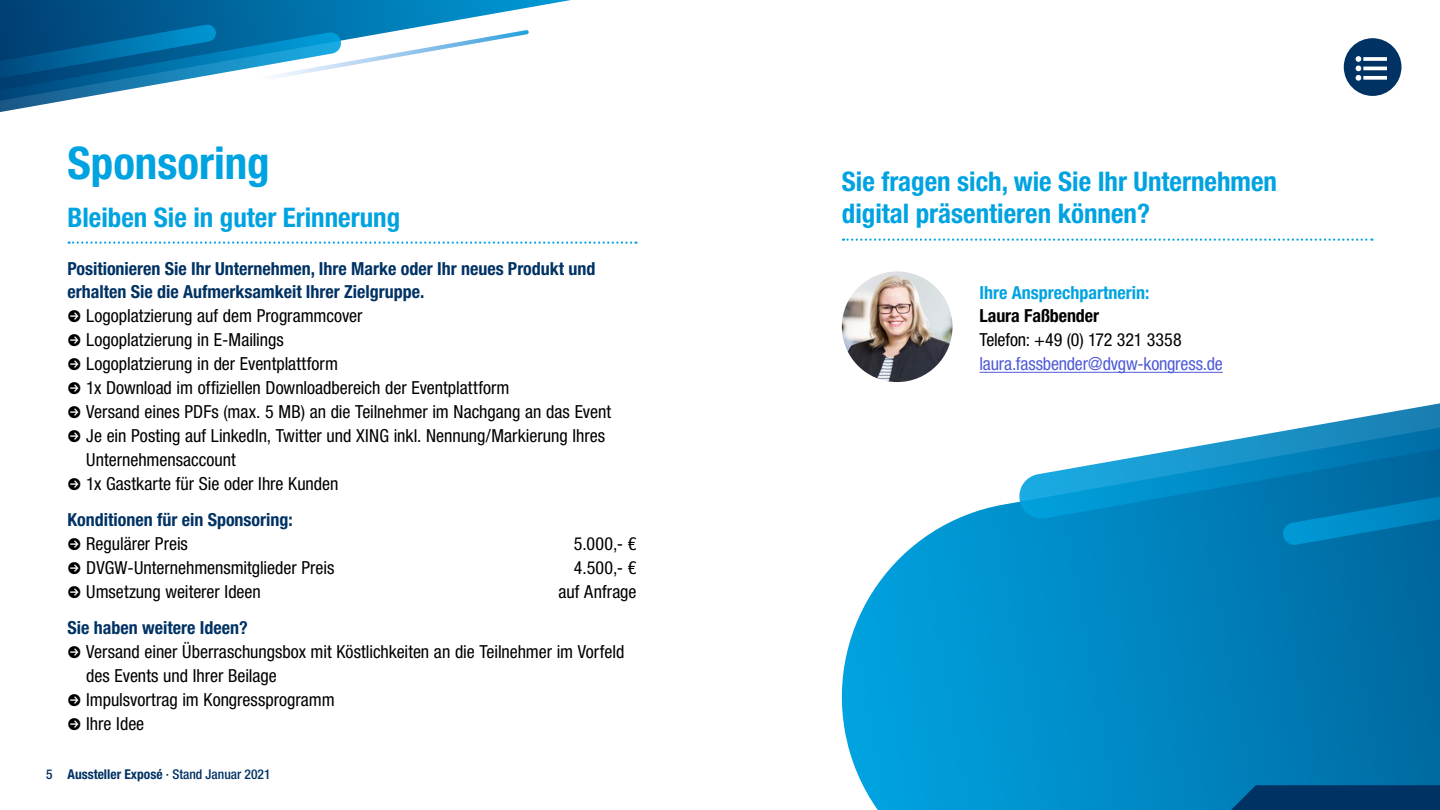
<style>
.page{position:relative;width:1440px;height:810px;background:#fff}
.page>*{position:absolute;margin:0;border:0;box-sizing:border-box;transform-origin:0 0}
.t1{font:700 condensed 45px "Helvetica Neue LT Pro";color:#00a3e1}
.t2{font:700 condensed 27px/33px "Helvetica Neue LT Pro";color:#00a3e1}
.t3{font:condensed 18px/24px "Helvetica Neue LT Pro";letter-spacing:-.005em;color:#000}
.t4{font:700 condensed 18px/24px "Helvetica Neue LT Pro";color:#003264}
.t5{font:condensed 18px "Helvetica Neue LT Pro";letter-spacing:-.01em;color:#4f5cd6}
.t6{font:700 condensed 18px "Helvetica Neue LT Pro";color:#00a3e1}
.t7{font:700 condensed 18px "Helvetica Neue LT Pro";letter-spacing:-.005em;color:#000}
.t8{font:500 condensed 13.5px "Helvetica Neue LT Pro";color:#003264}
.s1{font-weight:700}
</style>
<div class="page">
<img style="left:842px;top:271px;width:110px;height:111px;border-radius:55px">
<hr style="left:980px;top:372px;width:243px;height:1px;background:#4f5cd6">
<svg style="left:69px;top:242px;width:567px;height:2px"></svg>
<svg style="left:843px;top:238px;width:529px;height:3px"></svg>
<svg style="left:841px;top:502px;width:599px;height:308px;background:#0e8dc4"></svg>
<svg style="left:1018px;top:371px;width:422px;height:149px"></svg>
<svg style="left:1282px;top:425px;width:158px;height:121px;background:#0478b0"></svg>
<svg style="left:1231px;top:785px;width:209px;height:25px;background:#003769"></svg>
<svg style="left:0;top:0;width:571px;height:24px;background:#1e7aab"></svg>
<svg style="left:0;top:24px;width:529px;height:88px"></svg>
<div style="left:1344px;top:38px;width:57px;height:58px;background:#003264;border-radius:50%"></div>
<svg style="left:1363px;top:57px;width:24px;height:4px"></svg>
<hr style="left:1363px;top:67px;width:24px;height:3px;background:#fff">
<svg style="left:1363px;top:76px;width:24px;height:4px"></svg>
<svg style="left:1356px;top:56px;width:5px;height:25px"></svg>
<h1 class="t1" style="left:68px;top:135px;width:204px">Sponsoring</h1>
<h2 class="t2" style="left:68px;top:200px;width:334px">Bleiben Sie in guter Erinnerung</h2>
<p class="t4" style="left:68px;top:256px;width:530px">Positionieren Sie Ihr Unternehmen, Ihre Marke oder Ihr neues Produkt und erhalten Sie die Aufmerksamkeit Ihrer Zielgruppe.</p>
<p class="t3" style="left:86px;top:304px;width:526px">Logoplatzierung auf dem Programmcover<br>Logoplatzierung in E-Mailings<br>Logoplatzierung in der Eventplattform<br>1x Download im offiziellen Downloadbereich der Eventplattform<br>Versand eines PDFs (max. 5 MB) an die Teilnehmer im Nachgang an das Event Je ein Posting auf LinkedIn, Twitter und XING inkl. Nennung/Markierung Ihres Unternehmensaccount<br>1x Gastkarte für Sie oder Ihre Kunden</p>
<p class="t4" style="left:68px;top:508px;width:227px">Konditionen für ein Sponsoring:</p>
<p class="t3" style="left:86px;top:532px;width:103px">Regulärer Preis</p>
<p class="t3" style="left:574px;top:532px;width:64px">5.000,- €</p>
<p class="t3" style="left:86px;top:556px;width:250px">DVGW-Unternehmensmitglieder Preis</p>
<p class="t3" style="left:574px;top:556px;width:64px">4.500,- €</p>
<p class="t3" style="left:86px;top:580px;width:176px">Umsetzung weiterer Ideen</p>
<p class="t3" style="left:559px;top:580px;width:79px">auf Anfrage</p>
<p class="t4" style="left:68px;top:616px;width:182px">Sie haben weitere Ideen?</p>
<p class="t3" style="left:86px;top:640px;width:540px">Versand einer Überraschungsbox mit Köstlichkeiten an die Teilnehmer im Vorfeld des Events und Ihrer Beilage<br>Impulsvortrag im Kongressprogramm<br>Ihre Idee</p>
<p class="t8" style="left:46px;top:766px;width:226px">5 <span class="s1">Aussteller Exposé</span> · Stand Januar 2021</p>
<h2 class="t2" style="left:842px;top:164px;width:437px">Sie fragen sich, wie Sie Ihr Unternehmen digital präsentieren können?</h2>
<p class="t6" style="left:980px;top:281px;width:171px">Ihre Ansprechpartnerin:</p>
<p class="t7" style="left:980px;top:305px;width:121px">Laura Faßbender</p>
<p class="t3" style="left:980px;top:328px;width:204px">Telefon: +49 (0) 172 321 3358</p>
<p class="t5" style="left:980px;top:354px;width:245px">laura.fassbender@dvgw-kongress.de</p>
</div>
